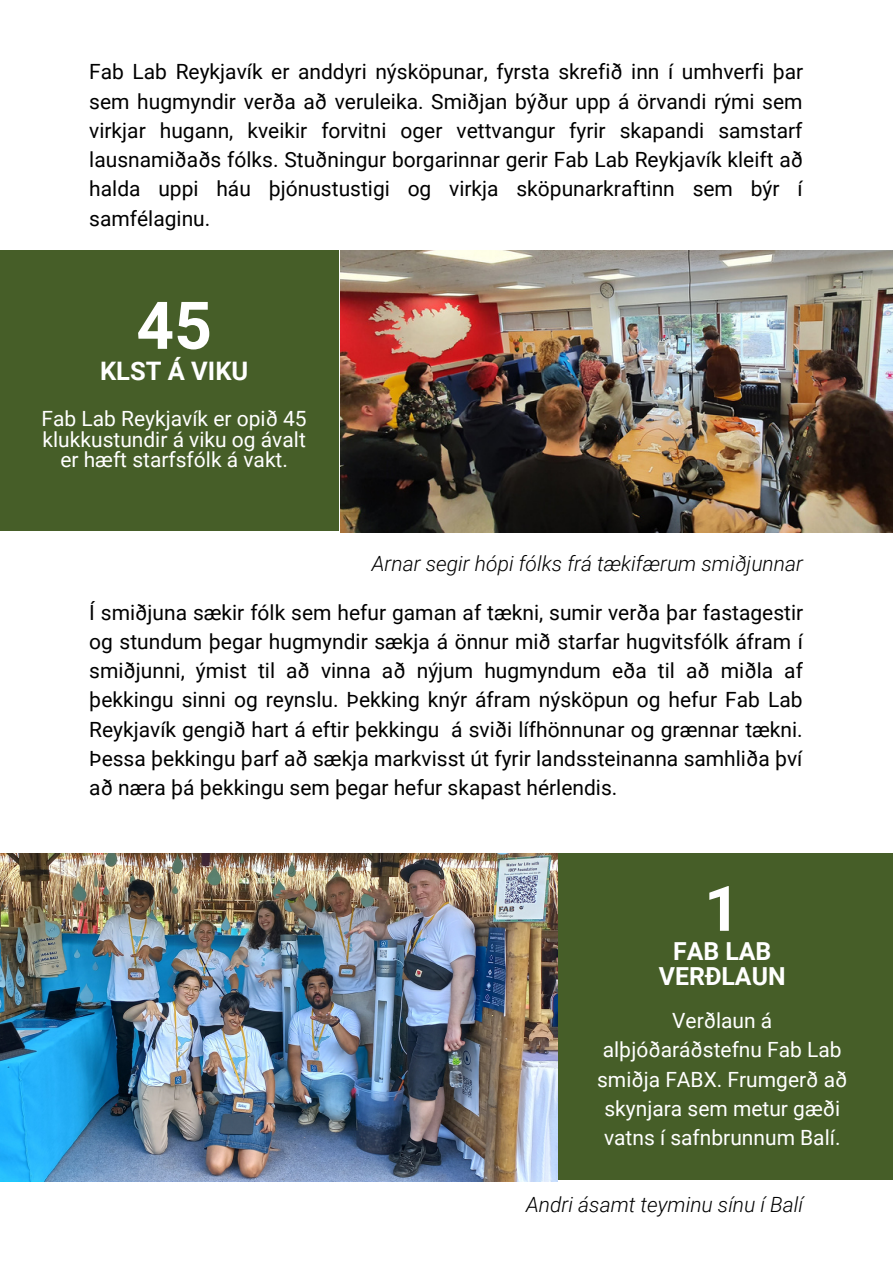
<style>
.page{position:relative;width:893px;height:1264px;background:#fff}
.page>*{position:absolute;margin:0;border:0;box-sizing:border-box;transform-origin:0 0}
.t1{font:700 66px "Roboto";color:#fff}
.t2{font:700 62.85px "Roboto";color:#fff}
.t3{font:700 25.5px "Roboto";color:#fff}
.t4{font:700 24.75px/24.2px "Roboto";color:#fff;text-align:center}
.t5{font:21px/29.2px "Roboto";color:#000;text-align:justify}
.t6{font:21px/29.2px "Roboto";color:#fff;text-align:center}
.t7{font:italic 300 21px "Roboto";color:#000}
</style>
<div class="page">
<img style="left:340px;top:251px;width:552px;height:282px">
<div style="left:0;top:251px;width:338px;height:280px;background:#465e28"></div>
<div style="left:558px;top:853px;width:334px;height:326px;background:#465e28"></div>
<img style="left:0;top:853px;width:558px;height:328px">
<p class="t5" style="left:89px;top:58px;width:715px">Fab Lab Reykjavík er anddyri nýsköpunar, fyrsta skrefið inn í umhverfi þar sem hugmyndir verða að veruleika. Smiðjan býður upp á örvandi rými sem virkjar hugann, kveikir forvitni oger vettvangur fyrir skapandi samstarf lausnamiðaðs fólks. Stuðningur borgarinnar gerir Fab Lab Reykjavík kleift að halda uppi háu þjónustustigi og virkja sköpunarkraftinn sem býr í samfélaginu.</p>
<h1 class="t1" style="left:136px;top:287px;width:77px">45</h1>
<p class="t3" style="left:100px;top:357px;width:150px">KLST Á VIKU</p>
<p class="t6" style="left:42px;top:409px;width:266px;line-height:20.2px">Fab Lab Reykjavík er opið 45 klukkustundir á viku og ávalt er hæft starfsfólk á vakt.</p>
<p class="t7" style="left:372px;top:551px;width:433px">Arnar segir hópi fólks frá tækifærum smiðjunnar</p>
<p class="t5" style="left:89px;top:598px;width:715px">Í smiðjuna sækir fólk sem hefur gaman af tækni, sumir verða þar fastagestir og stundum þegar hugmyndir sækja á önnur mið starfar hugvitsfólk áfram í smiðjunni, ýmist til að vinna að nýjum hugmyndum eða til að miðla af þekkingu sinni og reynslu. Þekking knýr áfram nýsköpun og hefur Fab Lab Reykjavík gengið hart á eftir þekkingu á sviði lífhönnunar og grænnar tækni.<br>Þessa þekkingu þarf að sækja markvisst út fyrir landssteinanna samhliða því að næra þá þekkingu sem þegar hefur skapast hérlendis.</p>
<h2 class="t2" style="left:704px;top:872px;width:37px">1</h2>
<p class="t4" style="left:659px;top:939px;width:128px">FAB LAB<br>VERÐLAUN</p>
<p class="t6" style="left:597px;top:1006px;width:252px">Verðlaun á alþjóðaráðstefnu Fab Lab smiðja FABX. Frumgerð að skynjara sem metur gæði vatns í safnbrunnum Balí.</p>
<p class="t7" style="left:526px;top:1192px;width:278px">Andri ásamt teyminu sínu í Balí</p>
</div>
